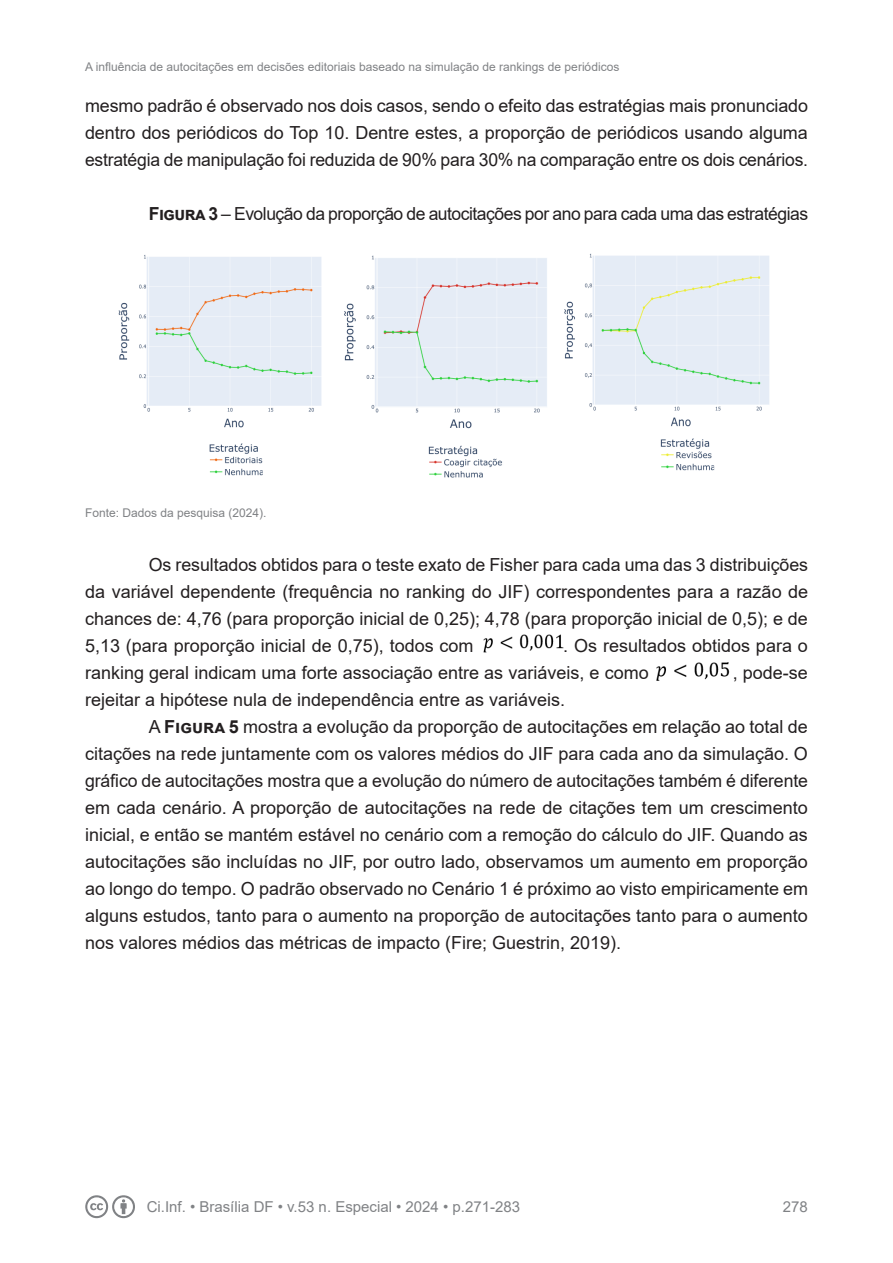
<style>
.page{position:relative;width:893px;height:1263px;background:#fff}
.page>*{position:absolute;margin:0;border:0;box-sizing:border-box;transform-origin:0 0}
._2_2_Texto{font:18px/27px "Arial";color:#231f20;text-align:justify}
._2_2_Texto-2{font:18px "Arial";letter-spacing:-.025em;color:#231f20}
.t1{font:15px "Arial";color:#808285}
._2_5_Legenda_Imagem{font:12px "Arial";color:#808285}
.s1{font-weight:700}
</style>
<div class="page">
<img style="left:118px;top:253px;width:651px;height:225px">
<img style="left:483px;top:634px;width:80px;height:19px">
<img style="left:656px;top:662px;width:74px;height:19px">
<svg style="left:85px;top:1195px;width:50px;height:23px"></svg>
<p class="_2_5_Legenda_Imagem" style="left:85px;top:59px;width:536px">A influência de autocitações em decisões editoriais baseado na simulação de rankings de periódicos</p>
<p class="_2_2_Texto" style="left:85px;top:92px;width:725px">mesmo padrão é observado nos dois casos, sendo o efeito das estratégias mais pronunciado dentro dos periódicos do Top 10. Dentre estes, a proporção de periódicos usando alguma estratégia de manipulação foi reduzida de 90% para 30% na comparação entre os dois cenários.</p>
<p class="_2_2_Texto-2" style="left:149px;top:201px;width:661px"><span class="s1">Figura 3</span> – Evolução da proporção de autocitações por ano para cada uma das estratégias</p>
<p class="_2_5_Legenda_Imagem" style="left:85px;top:505px;width:183px">Fonte: Dados da pesquisa (2024).</p>
<p class="_2_2_Texto" style="left:85px;top:551px;width:725px;text-indent:64px">Os resultados obtidos para o teste exato de Fisher para cada uma das 3 distribuições da variável dependente (frequência no ranking do JIF) correspondentes para a razão de chances de: 4,76 (para proporção inicial de 0,25); 4,78 (para proporção inicial de 0,5); e de 5,13 (para proporção inicial de 0,75), todos com</p>
<p class="_2_2_Texto" style="left:85px;top:632px;width:724px;text-indent:478px">. Os resultados obtidos para o ranking geral indicam uma forte associação entre as variáveis, e como</p>
<p class="_2_2_Texto" style="left:733px;top:659px;width:77px">, pode-se</p>
<p class="_2_2_Texto" style="left:85px;top:686px;width:482px">rejeitar a hipótese nula de independência entre as variáveis.</p>
<p class="_2_2_Texto" style="left:85px;top:713px;width:725px;text-indent:64px">A <span class="s1">Figura 5</span> mostra a evolução da proporção de autocitações em relação ao total de citações na rede juntamente com os valores médios do JIF para cada ano da simulação. O gráfico de autocitações mostra que a evolução do número de autocitações também é diferente em cada cenário. A proporção de autocitações na rede de citações tem um crescimento inicial, e então se mantém estável no cenário com a remoção do cálculo do JIF. Quando as autocitações são incluídas no JIF, por outro lado, observamos um aumento em proporção ao longo do tempo. O padrão observado no Cenário 1 é próximo ao visto empiricamente em alguns estudos, tanto para o aumento na proporção de autocitações tanto para o aumento nos valores médios das métricas de impacto (Fire; Guestrin, 2019).</p>
<p class="t1" style="left:147px;top:1197px;width:375px">Ci.Inf. • Brasília DF • v.53 n. Especial • 2024 • p.271-283</p>
<p class="t1" style="left:783px;top:1197px;width:27px">278</p>
</div>
